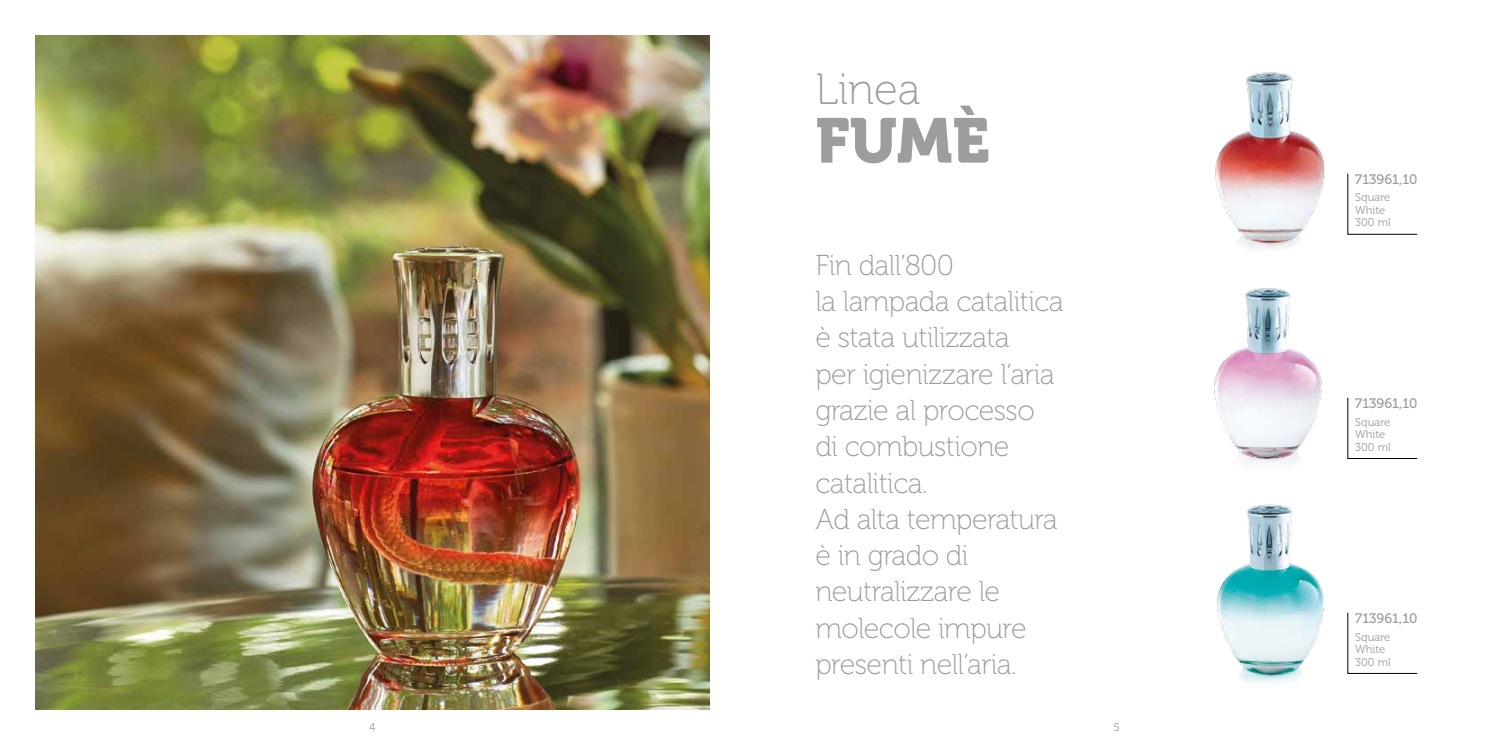
<style>
.page{position:relative;width:1489px;height:745px;background:#fff}
.page>*{position:absolute;margin:0;border:0;box-sizing:border-box;transform-origin:0 0}
.t1{font:62.5px "Museo 900";color:#9d9d9c}
.t2{font:43.75px "Museo 100";color:#9d9d9c}
.t3{font:28.75px/36.2px "Museo 100";letter-spacing:-.02em;color:#9d9d9c}
.t4{font:13.75px "Museo 500";letter-spacing:-.005em;color:#9d9d9c}
.t5{font:11.25px/12.5px "Museo 300";color:#9d9d9c}
</style>
<div class="page">
<img style="left:35px;top:35px;width:674px;height:674px">
<img style="left:1214px;top:319px;width:108px;height:146px">
<img style="left:1215px;top:72px;width:110px;height:247px">
<img style="left:1216px;top:504px;width:108px;height:179px">
<svg style="left:1347px;top:173px;width:70px;height:61px"></svg>
<svg style="left:1347px;top:397px;width:2px;height:61px"></svg>
<svg style="left:1347px;top:612px;width:70px;height:61px"></svg>
<h2 class="t2" style="left:815px;top:65px;width:106px">Linea</h2>
<h1 class="t1" style="left:815px;top:105px;width:176px">FUMè</h1>
<p class="t3" style="left:815px;top:247px;width:250px">Fin dall’800<br>la lampada catalitica è stata utilizzata<br>per igienizzare l’aria grazie al processo di combustione catalitica.<br>Ad alta temperatura è in grado di neutralizzare le molecole impure presenti nell’aria.</p>
<p class="t5" style="left:369px;top:720px;width:8px">4</p>
<p class="t5" style="left:1113px;top:720px;width:8px">5</p>
<p class="t4" style="left:1354px;top:171px;width:64px">713961,10</p>
<p class="t5" style="left:1354px;top:191px;width:37px">Square<br>White<br>300 ml</p>
<p class="t4" style="left:1354px;top:395px;width:64px">713961,10</p>
<p class="t5" style="left:1354px;top:415px;width:37px">Square<br>White<br>300 ml</p>
<p class="t4" style="left:1354px;top:610px;width:64px">713961,10</p>
<p class="t5" style="left:1354px;top:630px;width:37px">Square<br>White<br>300 ml</p>
</div>
